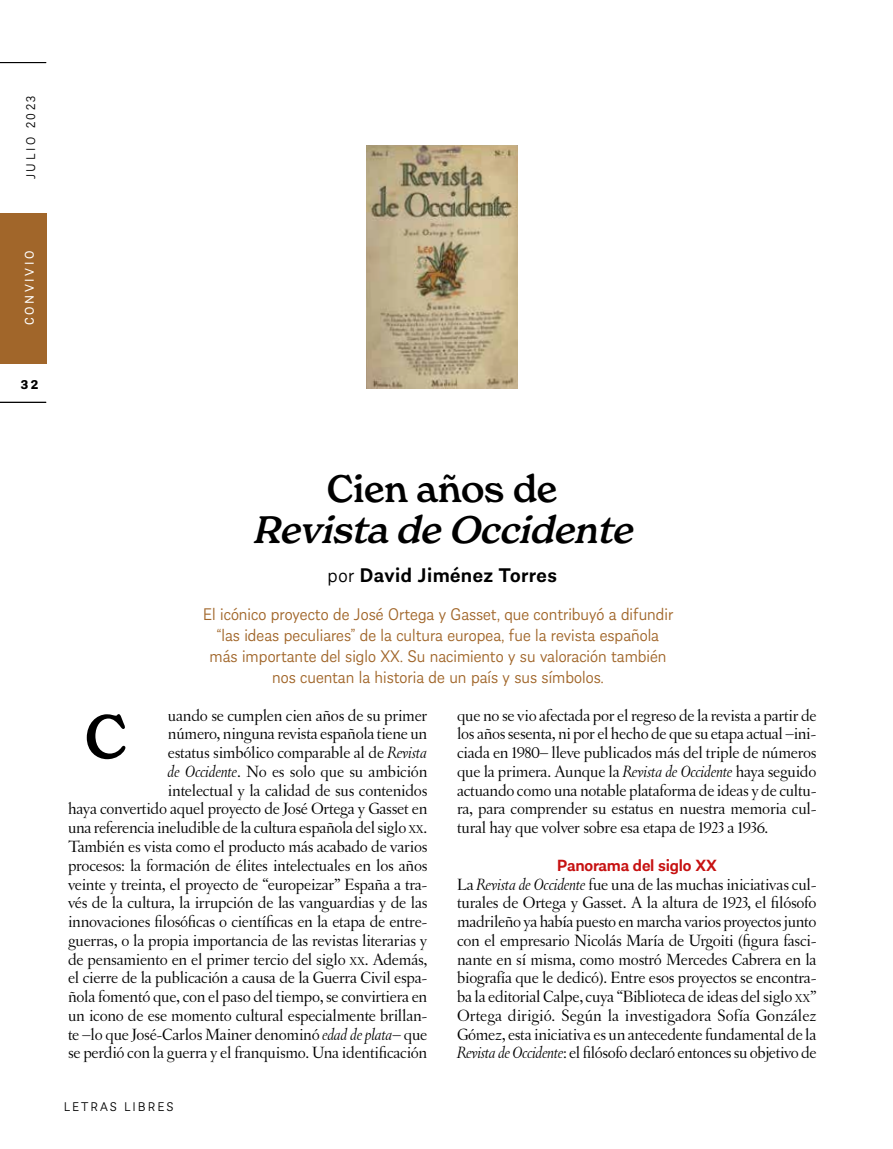
<style>
.page{position:relative;width:893px;height:1149px;background:#fff}
.page>*{position:absolute;margin:0;border:0;box-sizing:border-box;transform-origin:0 0}
.t1{font:500 60px "New Spirit";color:#000}
.t2{font:italic 500 37.5px "New Spirit";color:#000}
.t3{font:500 37.5px "New Spirit";letter-spacing:-.01em;color:#000}
.t4{font:600 21px "Almanach";letter-spacing:.02em;color:#000}
.t5{font:300 18px/21px "Almanach";color:#a1662a;text-align:center}
.t6{font:17.25px/18.8px "OT Letras Oldstyle Pro Reg";letter-spacing:-.015em;color:#000;text-align:justify}
.t7{font:600 17.25px "Almanach";letter-spacing:-.015em;color:#c71212}
.t8{font:300 13.5px "Almanach";letter-spacing:.15em;color:#000}
.t9{font:300 13.5px "Almanach";letter-spacing:.2em;color:#000}
.t10{font:13.5px "Almanach";letter-spacing:.195em;color:#fff}
.t11{font:700 13.5px "Almanach";color:#000}
.s1{font-weight:300}
.s2{font-family:"OT Letras Oldstyle Pro It"}
.s3{font-size:12.15px}
</style>
<div class="page">
<hr style="left:0;top:62px;width:46px;height:1px;background:#000">
<hr style="left:0;top:402px;width:46px;height:1px;background:#000">
<div style="left:0;top:213px;width:46px;height:150px;background:#a1662a"></div>
<img style="left:367px;top:145px;width:151px;height:244px">
<p class="t9" style="left:21px;top:179px;width:85px;rotate:-90deg">JULIO 2023</p>
<p class="t10" style="left:20px;top:325px;width:76px;rotate:-90deg">CONVIVIO</p>
<p class="t11" style="left:21px;top:373px;width:19px">32</p>
<h2 class="t3" style="left:327px;top:465px;width:232px">Cien años de</h2>
<h2 class="t2" style="left:252px;top:506px;width:392px">RevistadeOccidente</h2>
<p class="t4" style="left:328px;top:558px;width:231px"><span class="s1">por</span> David Jiménez Torres</p>
<p class="t5" style="left:203px;top:602px;width:472px">El icónico proyecto de José Ortega y Gasset, que contribuyó a difundir “las ideas peculiares” de la cultura europea, fue la revista española más importante del siglo XX. Su nacimiento y su valoración también nos cuentan la historia de un país y sus símbolos.</p>
<h1 class="t1" style="left:85px;top:699px;width:44px">C</h1>
<p class="t6" style="left:457px;top:705px;width:361px">que no se vio afectada por el regreso de la revista a partir de los años sesenta, ni por el hecho de que su etapa actual –ini&shy;ciada en 1980– lleve publicados más del triple de números que la primera. Aunque la <span class="s2">Revista de Occidente</span> haya seguido actuando como una notable plataforma de ideas y de cultu&shy;ra, para comprender su estatus en nuestra memoria cul&shy;tural hay que volver sobre esa etapa de 1923 a 1936.</p>
<p class="t7" style="left:557px;top:851px;width:162px">Panorama del siglo XX</p>
<p class="t6" style="left:457px;top:873px;width:361px">La <span class="s2">Revista de Occidente</span> fue una de las muchas iniciativas cul&shy;turales de Ortega y Gasset. A la altura de 1923, el filósofo madrileño ya había puesto en marcha varios proyectos junto con el empresario Nicolás María de Urgoiti (figura fasci&shy;nante en sí misma, como mostró Mercedes Cabrera en la biografía que le dedicó). Entre esos proyectos se encontra&shy;ba la editorial Calpe, cuya “Biblioteca de ideas del siglo <span class="s3">XX</span>” Ortega dirigió. Según la investigadora Sofía González Gómez, esta iniciativa es un antecedente fundamental de la <span class="s2">Revista de Occidente</span>: el filósofo declaró entonces su objetivo de</p>
<p class="t6" style="left:68px;top:705px;width:361px;text-align:right">uando se cumplen cien años de su primer<br>número, ninguna revista española tiene un<br>estatus simbólico comparable al de <span class="s2">Revista<br>de Occidente</span>. No es solo que su ambición<br>intelectual y la calidad de sus contenidos<br>haya convertido aquel proyecto de José Ortega y Gasset en una referencia ineludible de la cultura española del siglo <span class="s3">XX</span>.<br>También es vista como el producto más acabado de varios procesos: la formación de élites intelectuales en los años veinte y treinta, el proyecto de “europeizar” España a tra&shy;vés de la cultura, la irrupción de las vanguardias y de las innovaciones filosóficas o científicas en la etapa de entre&shy;guerras, o la propia importancia de las revistas literarias y de pensamiento en el primer tercio del siglo <span class="s3">XX</span>. Además, el cierre de la publicación a causa de la Guerra Civil espa&shy;ñola fomentó que, con el paso del tiempo, se convirtiera en un icono de ese momento cultural especialmente brillan&shy;te –lo que José-Carlos Mainer denominó <span class="s2">edad de plata</span>– que se perdió con la guerra y el franquismo. Una identificación</p>
<p class="t8" style="left:64px;top:1096px;width:111px">LETRAS LIBRES</p>
</div>
